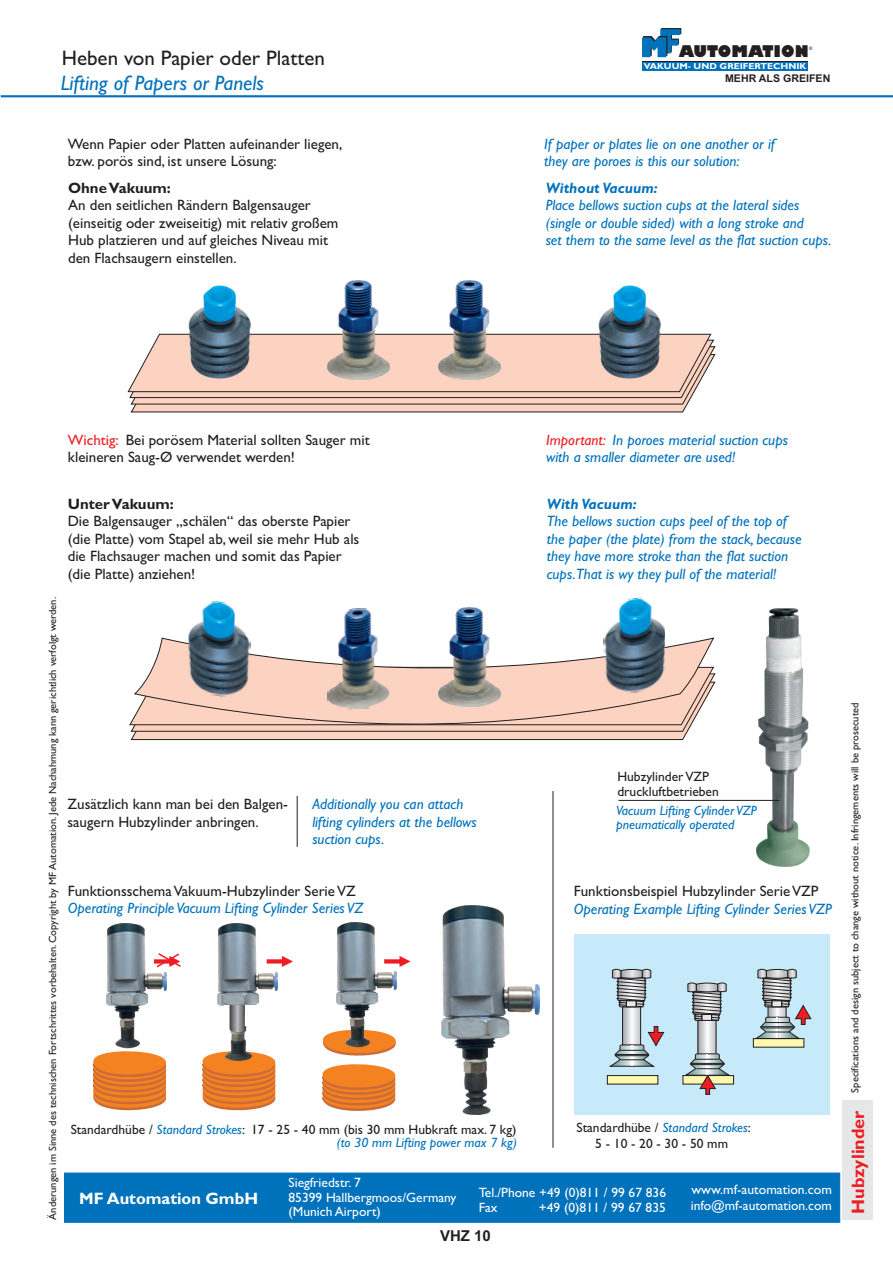
<style>
.page{position:relative;width:893px;height:1263px;background:#fff}
.page>*{position:absolute;margin:0;border:0;box-sizing:border-box;transform-origin:0 0}
.t1{font:21px "Gill Sans";color:#231f20}
.t2{font:italic 21px "Gill Sans";color:#0072bc}
.t3{font:700 18px "Gill Sans";color:#ee1d23}
.t4{font:700 16.5px "Gill Sans";color:#fff}
.t5{font:800 15.9px "Gill Sans";color:#231f20}
.t6{font:15px/17.4px "Gill Sans";color:#231f20}
.t7{font:italic 15px/17.4px "Gill Sans";color:#0072bc}
.t8{font:italic 700 15px "Gill Sans";color:#0072bc}
.t9{font:700 15px "Gill Sans";color:#231f20}
.t10{font:700 15px "Arial";color:#231f20}
.t11{font:13.5px/15.6px "Gill Sans";color:#231f20}
.t12{font:13.5px/14.9px "Gill Sans";color:#fff}
.t13{font:italic 13.5px/14.1px "Gill Sans";color:#0072bc}
.t14{font:700 10.65px "Arial";color:#231f20}
.t15{font:10.5px "Gill Sans";color:#231f20}
.t16{font:700 8.7px "Gill Sans";color:#fff;scale:1.1 1}
.t17{font:6.9px "Sakkal Majalla";color:#231f20}
.s1{color:#ee1d23}
.s2{font-style:italic;color:#0072bc}
</style>
<div class="page">
<div style="left:843px;top:1100px;width:30px;height:120px;background:#e6e7e9"></div>
<hr style="left:1px;top:95px;width:892px;height:2px;background:#0072bc">
<div style="left:64px;top:1173px;width:776px;height:50px;background:#0072bc;border:1px solid #0072bc"></div>
<svg style="left:642px;top:28px;width:39px;height:29px"></svg>
<div style="left:642px;top:61px;width:165px;height:9px;background:#231f20"></div>
<div style="left:642px;top:62px;width:165px;height:9px;background:#0072bc"></div>
<svg style="left:129px;top:673px;width:587px;height:67px"></svg>
<svg style="left:127px;top:333px;width:589px;height:80px;background:#eac6b7"></svg>
<svg style="left:133px;top:637px;width:582px;height:99px;fill:#fcd2c0"></svg>
<img style="left:328px;top:280px;width:61px;height:99px">
<img style="left:328px;top:608px;width:61px;height:102px">
<img style="left:439px;top:280px;width:61px;height:99px">
<img style="left:439px;top:607px;width:61px;height:99px">
<img style="left:188px;top:601px;width:62px;height:98px">
<img style="left:188px;top:286px;width:62px;height:93px">
<img style="left:598px;top:286px;width:62px;height:93px">
<img style="left:603px;top:597px;width:62px;height:99px">
<img style="left:107px;top:923px;width:60px;height:124px">
<svg style="left:202px;top:1051px;width:74px;height:60px;background:#e88940"></svg>
<svg style="left:93px;top:1047px;width:74px;height:64px;background:#ea904b"></svg>
<svg style="left:322px;top:1031px;width:74px;height:80px"></svg>
<svg style="left:278px;top:956px;width:15px;height:11px"></svg>
<svg style="left:397px;top:956px;width:14px;height:11px"></svg>
<svg style="left:154px;top:952px;width:27px;height:17px"></svg>
<img style="left:217px;top:923px;width:61px;height:83px">
<img style="left:337px;top:923px;width:60px;height:124px">
<div style="left:224px;top:1005px;width:31px;height:44px;background:#fff"></div>
<img style="left:225px;top:1026px;width:26px;height:35px">
<svg style="left:230px;top:1004px;width:15px;height:30px"></svg>
<img style="left:441px;top:905px;width:98px;height:210px">
<div style="left:574px;top:934px;width:256px;height:181px;background:#c6eafa"></div>
<svg style="left:624px;top:1008px;width:15px;height:18px"></svg>
<div style="left:622px;top:1006px;width:19px;height:40px;border:1px solid #231f20"></div>
<svg style="left:700px;top:1022px;width:14px;height:31px"></svg>
<svg style="left:612px;top:969px;width:39px;height:38px"></svg>
<svg style="left:687px;top:982px;width:40px;height:39px"></svg>
<div style="left:753px;top:1038px;width:51px;height:9px;background:#fff8ae"></div>
<div style="left:607px;top:1075px;width:51px;height:9px;background:#fff8ae;border:1px solid #231f20"></div>
<svg style="left:732px;top:1075px;width:2px;height:9px"></svg>
<svg style="left:609px;top:1026px;width:55px;height:41px"></svg>
<hr style="left:615px;top:1054px;width:33px;height:1px;background:#231f20">
<hr style="left:615px;top:1055px;width:33px;height:1px;background:#231f20">
<svg style="left:683px;top:1053px;width:49px;height:42px"></svg>
<hr style="left:691px;top:1063px;width:33px;height:1px;background:#231f20">
<hr style="left:691px;top:1064px;width:33px;height:1px;background:#231f20">
<svg style="left:753px;top:969px;width:58px;height:70px"></svg>
<hr style="left:761px;top:1026px;width:33px;height:1px;background:#231f20">
<hr style="left:761px;top:1027px;width:33px;height:1px;background:#231f20">
<img style="left:757px;top:608px;width:53px;height:258px">
<hr style="left:618px;top:800px;width:161px;height:1px;background:#231f20">
<hr style="left:297px;top:796px;width:1px;height:51px;background:#231f20">
<hr style="left:553px;top:791px;width:1px;height:357px;background:#231f20">
<h1 class="t1" style="left:62px;top:51px;width:265px">Heben von Papier oder Platten</h1>
<h1 class="t2" style="left:61px;top:75px;width:204px">Lifting of Papers or Panels</h1>
<p class="t5" style="left:679px;top:45px;width:131px">AUTOMATION</p>
<p class="t17" style="left:809px;top:45px;width:5px">®</p>
<p class="t16" style="left:644px;top:63px;width:149px">VAKUUM- UND GREIFERTECHNIK</p>
<p class="t14" style="left:725px;top:74px;width:107px">MEHR ALS GREIFEN</p>
<p class="t6" style="left:68px;top:137px;width:276px">Wenn Papier oder Platten aufeinander liegen, bzw. porös sind, ist unsere Lösung:</p>
<p class="t7" style="left:544px;top:137px;width:232px">If paper or plates lie on one another or if they are poroes is this our solution:</p>
<p class="t9" style="left:68px;top:183px;width:104px">Ohne Vakuum:</p>
<p class="t6" style="left:68px;top:198px;width:272px">An den seitlichen Rändern Balgensauger (einseitig oder zweiseitig) mit relativ großem Hub platzieren und auf gleiches Niveau mit den Flachsaugern einstellen.</p>
<p class="t8" style="left:546px;top:183px;width:113px">Without Vacuum:</p>
<p class="t7" style="left:546px;top:198px;width:287px">Place bellows suction cups at the lateral sides (single or double sided) with a long stroke and<br>set them to the same level as the flat suction cups.</p>
<p class="t6" style="left:68px;top:432px;width:303px"><span class="s1">Wichtig:</span> Bei porösem Material sollten Sauger mit kleineren Saug-Ø verwendet werden!</p>
<p class="t7" style="left:546px;top:432px;width:243px"><span class="s1">Important:</span> In poroes material suction cups with a smaller diameter are used!</p>
<p class="t15" style="left:49px;top:1219px;width:624px;rotate:-90deg">Änderungen im Sinne des technischen Fortschrittes vorbehalten. Copyright by MF Automation. Jede Nachahmung kann gerichtlich verfolgt werden.</p>
<p class="t9" style="left:68px;top:499px;width:108px">Unter Vakuum:</p>
<p class="t6" style="left:68px;top:514px;width:293px">Die Balgensauger „schälen“ das oberste Papier (die Platte) vom Stapel ab, weil sie mehr Hub als die Flachsauger machen und somit das Papier (die Platte) anziehen!</p>
<p class="t8" style="left:547px;top:499px;width:91px">With Vacuum:</p>
<p class="t7" style="left:547px;top:514px;width:256px">The bellows suction cups peel of the top of the paper (the plate) from the stack, because they have more stroke than the flat suction cups.That is wy they pull of the material!</p>
<p class="t6" style="left:67px;top:797px;width:222px">Zusätzlich kann man bei den Balgen&shy;saugern Hubzylinder anbringen.</p>
<p class="t7" style="left:312px;top:797px;width:166px">Additionally you can attach lifting cylinders at the bellows suction cups.</p>
<p class="t6" style="left:68px;top:883px;width:290px">Funktionsschema Vakuum-Hubzylinder Serie VZ</p>
<p class="t7" style="left:68px;top:901px;width:297px">Operating Principle Vacuum Lifting Cylinder Series VZ</p>
<p class="t11" style="left:617px;top:770px;width:103px">Hubzylinder VZP druckluftbetrieben</p>
<p class="t13" style="left:616px;top:805px;width:142px">Vacuum Lifting Cylinder VZP pneumatically operated</p>
<p class="t6" style="left:574px;top:884px;width:246px">Funktionsbeispiel Hubzylinder Serie VZP</p>
<p class="t7" style="left:574px;top:901px;width:259px">Operating Example Lifting Cylinder Series VZP</p>
<p class="t11" style="left:71px;top:1123px;width:448px;line-height:14px;text-align:right">Standardhübe / <span class="s2">Standard Strokes</span>: 17 - 25 - 40 mm (bis 30 mm Hubkraft max. 7 kg) <span class="s2">(to 30 mm Lifting power max 7 kg)</span></p>
<p class="t11" style="left:576px;top:1121px;width:176px;text-align:center">Standardhübe / <span class="s2">Standard Strokes</span>:<br>5 - 10 - 20 - 30 - 50 mm</p>
<p class="t12" style="left:289px;top:1176px;width:170px">Siegfriedstr. 7<br>85399 Hallbergmoos/Germany (Munich Airport)</p>
<p class="t12" style="left:479px;top:1185px;width:189px;line-height:15.6px">Tel./Phone +49 (0)811 / 99 67 836<br>Fax</p>
<p class="t4" style="left:79px;top:1192px;width:180px">MF Automation GmbH</p>
<p class="t12" style="left:691px;top:1183px;width:143px;line-height:15.6px">www.mf-automation.com info@mf-automation.com</p>
<p class="t10" style="left:440px;top:1229px;width:52px">VHZ 10</p>
<p class="t12" style="left:539px;top:1202px;width:128px">+49 (0)811 / 99 67 835</p>
<p class="t15" style="left:851px;top:1092px;width:392px;rotate:-90deg">Specifications and design subject to change without notice. Infringements will be prosecuted</p>
<p class="t3" style="left:852px;top:1214px;width:105px;rotate:-90deg">Hubzylinder</p>
</div>
